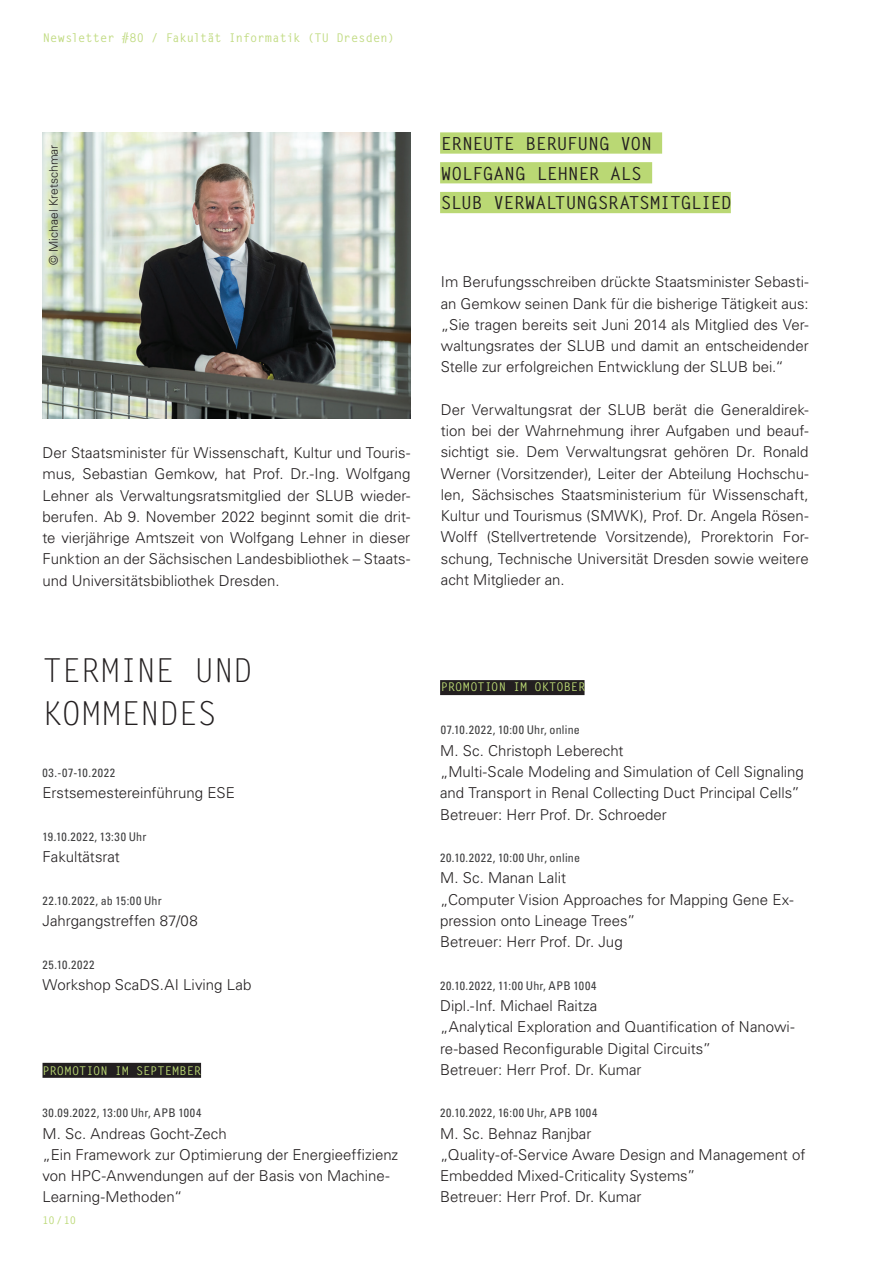
<style>
.page{position:relative;width:893px;height:1263px;background:#fff}
.page>*{position:absolute;margin:0;border:0;box-sizing:border-box;transform-origin:0 0}
.t1{font:33px/42.5px "Letter Gothic Std";letter-spacing:-.025em;color:#231f20}
.t2{font:700 18px/29.7px "Letter Gothic Std";letter-spacing:-.02em;color:#231f20}
.t3{font:300 15px/21.3px "Univers LT Std";color:#231f20}
.t4{font:condensed 12px "Univers LT Std";letter-spacing:.05em;color:#3e3e3f}
.t5{font:condensed 12px "Univers LT Std";letter-spacing:.02em;color:#3e3e3f}
.t6{font:700 12px "Letter Gothic Std";letter-spacing:.005em;color:#c1db82}
.t7{font:700 12px "Letter Gothic Std";color:#bad874}
.Fließtext-linksbündi{font:300 12px "Univers LT Std";letter-spacing:.005em;color:#231f20}
.t8{font:700 10.5px "Letter Gothic Std";color:#bad874}
</style>
<div class="page">
<img style="left:43px;top:133px;width:367px;height:286px">
<div style="left:440px;top:132px;width:222px;height:22px;background:#bad874"></div>
<div style="left:440px;top:162px;width:212px;height:21px;background:#bad874"></div>
<div style="left:43px;top:1063px;width:158px;height:15px;background:#231f20"></div>
<div style="left:440px;top:192px;width:291px;height:21px;background:#bad874"></div>
<div style="left:440px;top:680px;width:145px;height:15px;background:#231f20"></div>
<p class="t6" style="left:43px;top:31px;width:353px">Newsletter #80 / Fakultät Informatik (TU Dresden)</p>
<p class="Fließtext-linksbündi" style="left:46px;top:265px;width:122px;rotate:-90deg">© Michael Kretschmar</p>
<p class="t3" style="left:43px;top:442px;width:369px;text-align:justify">Der Staatsminister für Wissenschaft, Kultur und Touris&shy;mus, Sebastian Gemkow, hat Prof. Dr.-Ing. Wolfgang Lehner als Verwaltungsratsmitglied der SLUB wieder&shy;berufen. Ab 9. November 2022 beginnt somit die drit&shy;te vierjährige Amtszeit von Wolfgang Lehner in dieser Funktion an der Sächsischen Landesbibliothek – Staats&shy;und Universitätsbibliothek Dresden.</p>
<h1 class="t1" style="left:43px;top:650px;width:212px">TERMINE UND<br>KOMMENDES</h1>
<p class="t4" style="left:43px;top:765px;width:74px">03.-07-10.2022</p>
<p class="t3" style="left:43px;top:782px;width:194px">Erstsemestereinführung ESE</p>
<p class="t5" style="left:43px;top:829px;width:105px">19.10.2022, 13:30 Uhr</p>
<p class="t3" style="left:43px;top:846px;width:79px">Fakultätsrat</p>
<p class="t4" style="left:43px;top:893px;width:121px">22.10.2022, ab 15:00 Uhr</p>
<p class="t3" style="left:43px;top:910px;width:157px">Jahrgangstreffen 87/08</p>
<p class="t4" style="left:43px;top:957px;width:54px">25.10.2022</p>
<p class="t3" style="left:43px;top:974px;width:210px">Workshop ScaDS.AI Living Lab</p>
<p class="t7" style="left:43px;top:1063px;width:160px">PROMOTION IM SEPTEMBER</p>
<p class="t4" style="left:43px;top:1105px;width:160px">30.09.2022, 13:00 Uhr, APB 1004</p>
<p class="t3" style="left:43px;top:1123px;width:357px">M. Sc. Andreas Gocht-Zech<br>„Ein Framework zur Optimierung der Energieeffizienz von HPC-Anwendungen auf der Basis von Machine-Learning-Methoden“</p>
<p class="t8" style="left:43px;top:1213px;width:35px">10/10</p>
<p class="t2" style="left:441px;top:129px;width:292px">ERNEUTE BERUFUNG VON<br>WOLFGANG LEHNER ALS<br>SLUB VERWALTUNGSRATSMITGLIED</p>
<p class="t3" style="left:441px;top:271px;width:369px;text-align:justify">Im Berufungsschreiben drückte Staatsminister Sebasti&shy;an Gemkow seinen Dank für die bisherige Tätigkeit aus: „Sie tragen bereits seit Juni 2014 als Mitglied des Ver&shy;waltungsrates der SLUB und damit an entscheidender Stelle zur erfolgreichen Entwicklung der SLUB bei.“</p>
<p class="t3" style="left:441px;top:399px;width:369px;text-align:justify">Der Verwaltungsrat der SLUB berät die Generaldirek&shy;tion bei der Wahrnehmung ihrer Aufgaben und beauf&shy;sichtigt sie. Dem Verwaltungsrat gehören Dr. Ronald Werner (Vorsitzender), Leiter der Abteilung Hochschu&shy;len, Sächsisches Staatsministerium für Wissenschaft, Kultur und Tourismus (SMWK), Prof. Dr. Angela Rösen-Wolff (Stellvertretende Vorsitzende), Prorektorin For&shy;schung, Technische Universität Dresden sowie weitere acht Mitglieder an.</p>
<p class="t7" style="left:441px;top:680px;width:146px">PROMOTION IM OKTOBER</p>
<p class="t5" style="left:441px;top:722px;width:141px">07.10.2022, 10:00 Uhr, online</p>
<p class="t3" style="left:440px;top:740px;width:365px">M. Sc. Christoph Leberecht<br>„Multi-Scale Modeling and Simulation of Cell Signaling and Transport in Renal Collecting Duct Principal Cells” Betreuer: Herr Prof. Dr. Schroeder</p>
<p class="t5" style="left:440px;top:850px;width:141px">20.10.2022, 10:00 Uhr, online</p>
<p class="t3" style="left:440px;top:867px;width:355px">M. Sc. Manan Lalit<br>„Computer Vision Approaches for Mapping Gene Ex&shy;pression onto Lineage Trees”<br>Betreuer: Herr Prof. Dr. Jug</p>
<p class="t4" style="left:440px;top:978px;width:158px">20.10.2022, 11:00 Uhr, APB 1004</p>
<p class="t3" style="left:440px;top:995px;width:356px">Dipl.-Inf. Michael Raitza<br>„Analytical Exploration and Quantification of Nanowi&shy;re-based Reconfigurable Digital Circuits”<br>Betreuer: Herr Prof. Dr. Kumar</p>
<p class="t4" style="left:440px;top:1105px;width:159px">20.10.2022, 16:00 Uhr, APB 1004</p>
<p class="t3" style="left:440px;top:1123px;width:367px">M. Sc. Behnaz Ranjbar<br>„Quality-of-Service Aware Design and Management of Embedded Mixed-Criticality Systems”<br>Betreuer: Herr Prof. Dr. Kumar</p>
</div>
